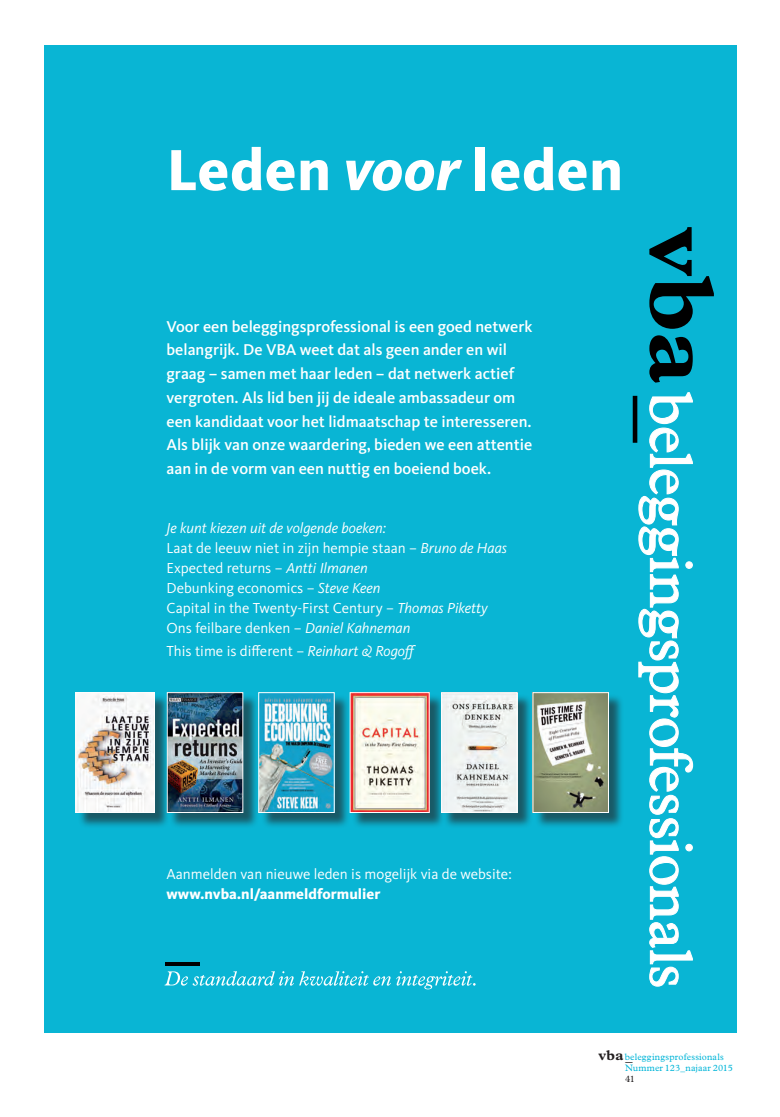
<style>
.page{position:relative;width:780px;height:1117px;background:#fff}
.page>*{position:absolute;margin:0;border:0;box-sizing:border-box;transform-origin:0 0}
.t1{font:800 60px "Kievit OT";letter-spacing:.01em;color:#fff}
.t2{font:500 16.25px/23.8px "Kievit OT";color:#fff}
.t3{font:15px/20px "Kievit OT";color:#fff}
.t4{font:800 15px "Kievit OT";color:#fff}
.t5{font:700 14.25px "Plantin";color:#231f20}
.t6{font:9.38px "Plantin";letter-spacing:.015em;color:#00b5d8}
.t7{font:9.38px "Plantin";color:#231f20}
.s1{font-style:italic}
.s2{font-weight:700;font-size:14.25px;color:#231f20}
</style>
<div class="page">
<div style="left:44px;top:45px;width:692px;height:987px;background:#09b5d4"></div>
<svg style="left:632px;top:227px;width:81px;height:759px"></svg>
<hr style="left:165px;top:961px;width:34px;height:3px;background:#000">
<svg style="left:164px;top:971px;width:311px;height:18px"></svg>
<div style="left:169px;top:694px;width:89px;height:134px;background:#231f20;opacity:.61"></div>
<img style="left:170px;top:694px;width:71px;height:116px">
<div style="left:167px;top:692px;width:76px;height:120px;border:1px solid #fff"></div>
<div style="left:77px;top:694px;width:93px;height:134px;background:#231f20;opacity:.61"></div>
<img style="left:78px;top:694px;width:75px;height:116px">
<div style="left:76px;top:692px;width:79px;height:120px;border:1px solid #fff"></div>
<div style="left:260px;top:694px;width:90px;height:134px;background:#231f20;opacity:.61"></div>
<img style="left:260px;top:694px;width:72px;height:116px">
<div style="left:258px;top:692px;width:76px;height:120px;border:1px solid #fff"></div>
<div style="left:351px;top:694px;width:94px;height:134px;background:#231f20;opacity:.61"></div>
<img style="left:352px;top:694px;width:75px;height:116px">
<div style="left:443px;top:694px;width:89px;height:134px;background:#231f20;opacity:.61"></div>
<img style="left:443px;top:694px;width:72px;height:116px">
<div style="left:441px;top:692px;width:76px;height:120px;border:1px solid #fff"></div>
<div style="left:534px;top:694px;width:90px;height:134px;background:#231f20;opacity:.61"></div>
<img style="left:534px;top:694px;width:72px;height:116px">
<h1 class="t1" style="left:166px;top:134px;width:458px">Leden <span class="s1">voor</span> leden</h1>
<p class="t2" style="left:166px;top:314px;width:367px">Voor een beleggingsprofessional is een goed netwerk belangrijk. De VBA weet dat als geen ander en wil graag – samen met haar leden – dat netwerk actief vergroten. Als lid ben jij de ideale ambassadeur om een kandidaat voor het lidmaatschap te interesseren.<br>Als blijk van onze waardering, bieden we een attentie aan in de vorm van een nuttig en boeiend boek.</p>
<p class="t3" style="left:166px;top:518px;width:342px"><span class="s1">Je kunt kiezen uit de volgende boeken:<br></span>Laat de leeuw niet in zijn hempie staan – <span class="s1">Bruno de Haas </span>Expected returns – <span class="s1">Antti Ilmanen<br></span>Debunking economics – <span class="s1">Steve Keen<br></span>Capital in the Twenty-First Century – <span class="s1">Thomas Piketty </span>Ons feilbare denken – <span class="s1">Daniel Kahneman</span></p>
<p class="t3" style="left:166px;top:641px;width:253px">This time is different – <span class="s1">Reinhart &amp; Rogoff</span></p>
<p class="t3" style="left:166px;top:863px;width:347px">Aanmelden van nieuwe leden is mogelijk via de website:</p>
<p class="t4" style="left:166px;top:884px;width:216px">www.nvba.nl/aanmeldformulier</p>
<p class="t6" style="left:598px;top:1051px;width:127px"><span class="s2">vba</span>beleggingsprofessionals</p>
<p class="t5" style="left:625px;top:1047px;width:9px">_</p>
<p class="t6" style="left:625px;top:1062px;width:109px">Nummer 123_najaar 2015</p>
<p class="t7" style="left:625px;top:1073px;width:12px">41</p>
</div>
